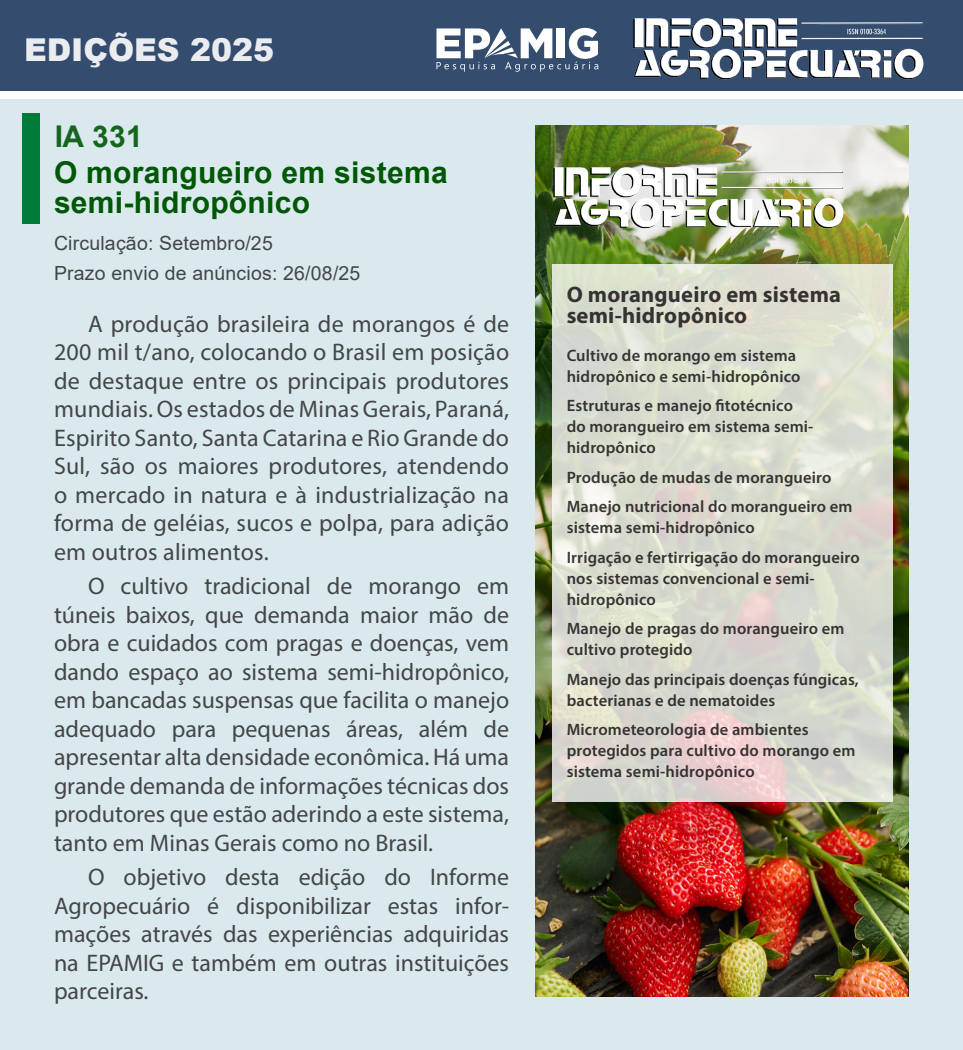
<style>
.page{position:relative;width:963px;height:1050px;background:#fff}
.page>*{position:absolute;margin:0;border:0;box-sizing:border-box;transform-origin:0 0}
.t1{font:900 31.5px "Arial";color:#fff}
.t2{font:700 30px/30px "Arial";letter-spacing:.01em;color:#005705}
.t3{font:24px/28.5px "Myriad Pro";color:#333;text-align:justify}
.t4{font:700 22.5px/21px "Myriad Pro";letter-spacing:.01em;color:#231f20}
.t5{font:19.5px/30px "Arial";letter-spacing:.01em;color:#333}
.t6{font:600 16.5px/21px "Myriad Pro";letter-spacing:.01em;color:#231f20}
</style>
<div class="page">
<div style="left:0;top:99px;width:963px;height:951px;background:#dae9ee"></div>
<div style="left:0;top:0;width:963px;height:91px;background:#344d6e"></div>
<div style="left:22px;top:113px;width:17px;height:111px;background:#007b38"></div>
<img style="left:633px;top:18px;width:291px;height:62px">
<svg style="left:436px;top:28px;width:162px;height:44px"></svg>
<img style="left:535px;top:125px;width:374px;height:871px">
<img style="left:543px;top:162px;width:312px;height:74px">
<svg style="left:553px;top:265px;width:340px;height:537px;fill:#d9dbce"></svg>
<h1 class="t1" style="left:24px;top:27px;width:252px">EDIÇÕES 2025</h1>
<p class="t2" style="left:54px;top:122px;width:90px">IA 331</p>
<p class="t2" style="left:54px;top:158px;width:395px">O morangueiro em sistema semi-hidropônico</p>
<p class="t5" style="left:54px;top:228px;width:308px">Circulação: Setembro/25<br>Prazo envio de anúncios: 26/08/25</p>
<p class="t3" style="left:54px;top:309px;width:457px;text-indent:34px">A produção brasileira de morangos é de 200 mil t/ano, colocando o Brasil em posição de destaque entre os principais produtores mundiais. Os estados de Minas Gerais, Paraná, Espirito Santo, Santa Catarina e Rio Grande do Sul, são os maiores produtores, atendendo o mercado in natura e à industrialização na forma de geléias, sucos e polpa, para adição em outros alimentos.</p>
<p class="t3" style="left:54px;top:572px;width:457px;text-indent:34px">O cultivo tradicional de morango em túneis baixos, que demanda maior mão de obra e cuidados com pragas e doenças, vem dando espaço ao sistema semi-hidropônico, em bancadas suspensas que facilita o manejo adequado para pequenas áreas, além de apresentar alta densidade econômica. Há uma grande demanda de informações técnicas dos produtores que estão aderindo a este sistema, tanto em Minas Gerais como no Brasil.</p>
<p class="t3" style="left:54px;top:863px;width:457px;text-indent:34px">O objetivo desta edição do Informe Agropecuário é disponibilizar estas infor&shy;mações através das experiências adquiridas na EPAMIG e também em outras instituições parceiras.</p>
<p class="t4" style="left:567px;top:283px;width:276px">O morangueiro em sistema semi-hidropônico</p>
<p class="t6" style="left:567px;top:345px;width:235px">Cultivo de morango em sistema hidropônico e semi-hidropônico</p>
<p class="t6" style="left:567px;top:395px;width:248px">Estruturas e manejo fitotécnico do morangueiro em sistema semi&shy;hidropônico</p>
<p class="t6" style="left:567px;top:462px;width:287px;line-height:29.5px">Produção de mudas de morangueiro<br>Manejo nutricional do morangueiro em</p>
<p class="t6" style="left:567px;top:513px;width:295px;line-height:29.5px">sistema semi-hidropônico<br>Irrigação e fertirrigação do morangueiro</p>
<p class="t6" style="left:567px;top:568px;width:250px">nos sistemas convencional e semi&shy;hidropônico</p>
<p class="t6" style="left:567px;top:618px;width:279px">Manejo de pragas do morangueiro em cultivo protegido</p>
<p class="t6" style="left:567px;top:669px;width:294px">Manejo das principais doenças fúngicas, bacterianas e de nematoides</p>
<p class="t6" style="left:567px;top:719px;width:290px">Micrometeorologia de ambientes protegidos para cultivo do morango em sistema semi-hidropônico</p>
</div>
